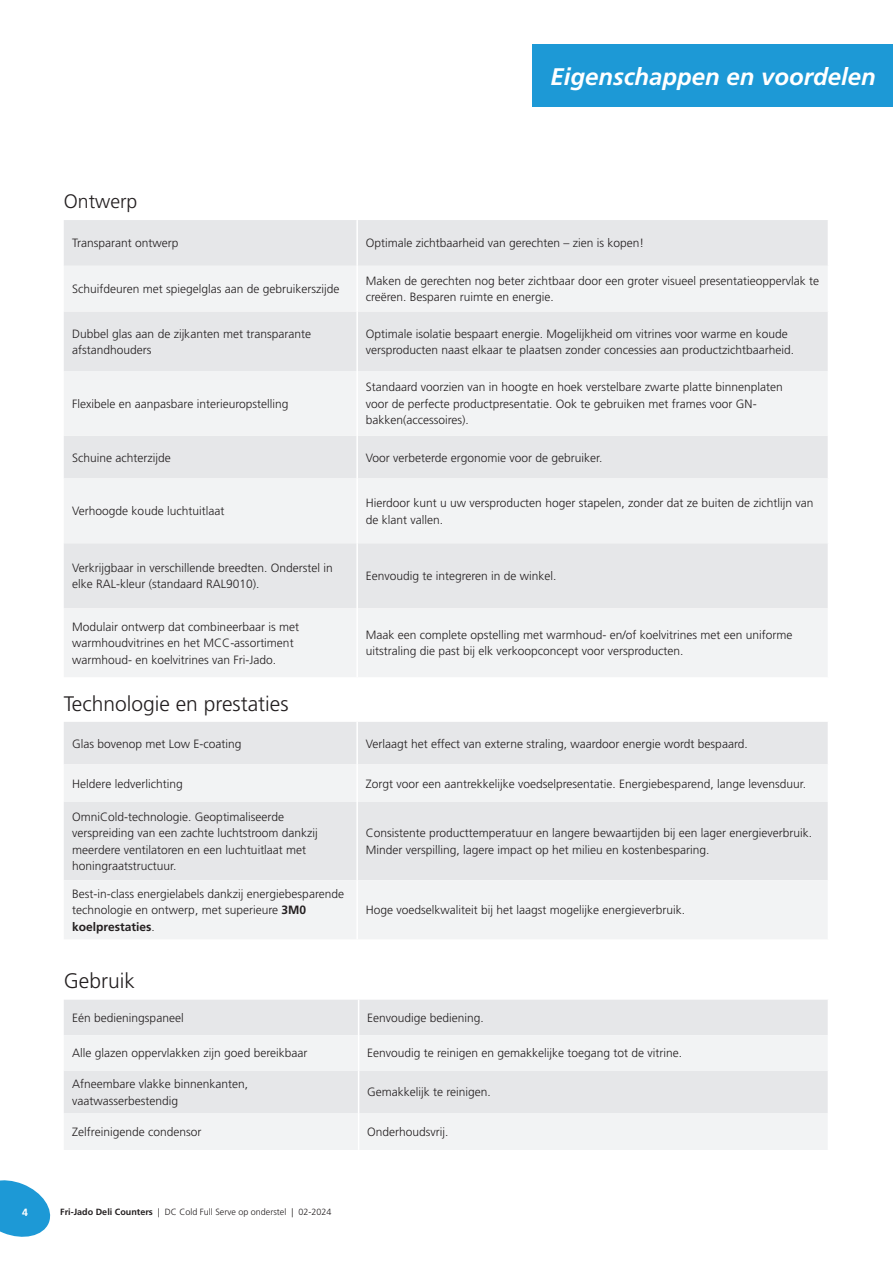
<style>
.page{position:relative;width:893px;height:1263px;background:#fff}
.page>*{position:absolute;margin:0;border:0;box-sizing:border-box;transform-origin:0 0}
.Pagina_soort{font:italic 700 24px "Frutiger LT Std";color:#fff}
.t1{font:300 21px "Frutiger LT Std";color:#231f20}
.t2{font:300 19.5px "Frutiger LT Std";color:#231f20}
.t3{font:300 12px/16.5px "Frutiger LT Std";color:#231f20}
.t4{font:700 10.5px "Frutiger LT Std";color:#fff}
.t5{font:300 9px "Frutiger LT Std";color:#231f20}
.s1{font-weight:700}
</style>
<div class="page">
<svg style="left:0;top:1180px;width:51px;height:57px"></svg>
<div style="left:64px;top:220px;width:764px;height:46px;background:#e6e7e9"></div>
<svg style="left:64px;top:266px;width:764px;height:411px;fill:#f2f3f4"></svg>
<hr style="left:356px;top:220px;width:2px;height:46px;background:#fff">
<hr style="left:356px;top:266px;width:2px;height:45px;background:#fff">
<hr style="left:356px;top:311px;width:2px;height:60px;background:#fff">
<hr style="left:356px;top:371px;width:2px;height:65px;background:#fff">
<hr style="left:356px;top:436px;width:2px;height:42px;background:#fff">
<hr style="left:356px;top:478px;width:2px;height:65px;background:#fff">
<hr style="left:356px;top:543px;width:2px;height:65px;background:#fff">
<hr style="left:356px;top:608px;width:2px;height:69px;background:#fff">
<div style="left:64px;top:722px;width:764px;height:42px;background:#e6e7e9"></div>
<svg style="left:64px;top:764px;width:764px;height:175px;fill:#f2f3f4"></svg>
<hr style="left:356px;top:722px;width:2px;height:42px;background:#fff">
<hr style="left:356px;top:764px;width:2px;height:38px;background:#fff">
<hr style="left:356px;top:802px;width:2px;height:78px;background:#fff">
<hr style="left:356px;top:880px;width:2px;height:59px;background:#fff">
<div style="left:64px;top:1000px;width:764px;height:35px;background:#e6e7e9"></div>
<svg style="left:64px;top:1035px;width:764px;height:115px;fill:#f2f3f4"></svg>
<hr style="left:358px;top:1000px;width:1px;height:35px;background:#fff">
<hr style="left:358px;top:1035px;width:1px;height:35px;background:#fff">
<hr style="left:358px;top:1070px;width:1px;height:43px;background:#fff">
<hr style="left:358px;top:1113px;width:1px;height:37px;background:#fff">
<div style="left:532px;top:44px;width:361px;height:62px;background:#1d99d6"></div>
<p class="Pagina_soort" style="left:551px;top:63px;width:327px">Eigenschappen en voordelen</p>
<p class="t2" style="left:64px;top:190px;width:75px">Ontwerp</p>
<p class="t3" style="left:72px;top:235px;width:108px">Transparant ontwerp</p>
<p class="t3" style="left:366px;top:235px;width:280px">Optimale zichtbaarheid van gerechten – zien is kopen!</p>
<p class="t3" style="left:72px;top:281px;width:269px">Schuifdeuren met spiegelglas aan de gebruikerszijde</p>
<p class="t3" style="left:366px;top:273px;width:455px">Maken de gerechten nog beter zichtbaar door een groter visueel presentatieoppervlak te creëren. Besparen ruimte en energie.</p>
<p class="t3" style="left:72px;top:325px;width:240px">Dubbel glas aan de zijkanten met transparante afstandhouders</p>
<p class="t3" style="left:366px;top:325px;width:430px">Optimale isolatie bespaart energie. Mogelijkheid om vitrines voor warme en koude versproducten naast elkaar te plaatsen zonder concessies aan productzichtbaarheid.</p>
<p class="t3" style="left:72px;top:396px;width:218px">Flexibele en aanpasbare interieuropstelling</p>
<p class="t3" style="left:366px;top:379px;width:418px">Standaard voorzien van in hoogte en hoek verstelbare zwarte platte binnenplaten voor de perfecte productpresentatie. Ook te gebruiken met frames voor GN&shy;bakken(accessoires).</p>
<p class="t3" style="left:72px;top:449px;width:100px">Schuine achterzijde</p>
<p class="t3" style="left:366px;top:449px;width:238px">Voor verbeterde ergonomie voor de gebruiker.</p>
<p class="t3" style="left:72px;top:503px;width:154px">Verhoogde koude luchtuitlaat</p>
<p class="t3" style="left:366px;top:495px;width:449px">Hierdoor kunt u uw versproducten hoger stapelen, zonder dat ze buiten de zichtlijn van de klant vallen.</p>
<p class="t3" style="left:72px;top:560px;width:262px">Verkrijgbaar in verschillende breedten. Onderstel in elke RAL-kleur (standaard RAL9010).</p>
<p class="t3" style="left:366px;top:568px;width:192px">Eenvoudig te integreren in de winkel.</p>
<p class="t3" style="left:72px;top:618px;width:228px">Modulair ontwerp dat combineerbaar is met warmhoudvitrines en het MCC-assortiment warmhoud- en koelvitrines van Fri-Jado.</p>
<p class="t3" style="left:366px;top:627px;width:428px">Maak een complete opstelling met warmhoud- en/of koelvitrines met een uniforme uitstraling die past bij elk verkoopconcept voor versproducten.</p>
<p class="t1" style="left:64px;top:691px;width:226px">Technologie en prestaties</p>
<p class="t3" style="left:72px;top:735px;width:171px">Glas bovenop met Low E-coating</p>
<p class="t3" style="left:366px;top:735px;width:384px">Verlaagt het effect van externe straling, waardoor energie wordt bespaard.</p>
<p class="t3" style="left:72px;top:775px;width:112px">Heldere ledverlichting</p>
<p class="t3" style="left:366px;top:775px;width:442px">Zorgt voor een aantrekkelijke voedselpresentatie. Energiebesparend, lange levensduur.</p>
<p class="t3" style="left:72px;top:809px;width:247px">OmniCold-technologie. Geoptimaliseerde verspreiding van een zachte luchtstroom dankzij meerdere ventilatoren en een luchtuitlaat met honingraatstructuur.</p>
<p class="t3" style="left:366px;top:825px;width:448px">Consistente producttemperatuur en langere bewaartijden bij een lager energieverbruik.<br>Minder verspilling, lagere impact op het milieu en kostenbesparing.</p>
<p class="t3" style="left:72px;top:885px;width:273px">Best-in-class energielabels dankzij energiebesparende technologie en ontwerp, met superieure <span class="s1">3M0 koelprestaties</span>.</p>
<p class="t3" style="left:366px;top:902px;width:321px">Hoge voedselkwaliteit bij het laagst mogelijke energieverbruik.</p>
<p class="t1" style="left:64px;top:969px;width:73px">Gebruik</p>
<p class="t3" style="left:72px;top:1010px;width:113px">Eén bedieningspaneel</p>
<p class="t3" style="left:367px;top:1010px;width:118px">Eenvoudige bediening.</p>
<p class="t3" style="left:72px;top:1045px;width:237px">Alle glazen oppervlakken zijn goed bereikbaar</p>
<p class="t3" style="left:367px;top:1045px;width:317px">Eenvoudig te reinigen en gemakkelijke toegang tot de vitrine.</p>
<p class="t3" style="left:72px;top:1076px;width:177px">Afneembare vlakke binnenkanten, vaatwasserbestendig</p>
<p class="t3" style="left:367px;top:1084px;width:125px">Gemakkelijk te reinigen.</p>
<p class="t3" style="left:72px;top:1124px;width:131px">Zelfreinigende condensor</p>
<p class="t3" style="left:367px;top:1124px;width:83px">Onderhoudsvrij.</p>
<p class="t4" style="left:22px;top:1206px;width:7px">4</p>
<p class="t5" style="left:60px;top:1207px;width:273px"><span class="s1">Fri-Jado Deli Counters</span> | DC Cold Full Serve op onderstel | 02-2024</p>
</div>
